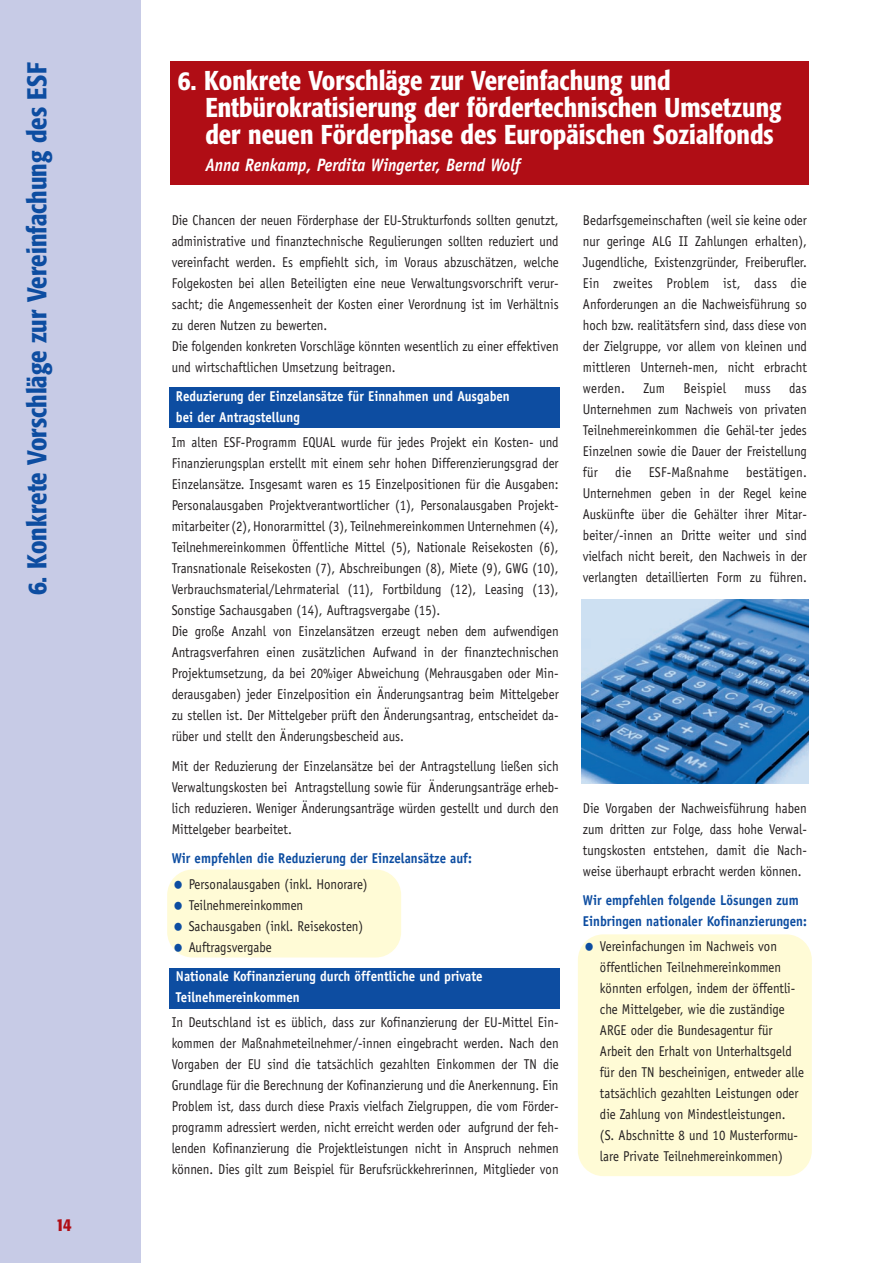
<style>
.page{position:relative;width:893px;height:1263px;background:#fff}
.page>*{position:absolute;margin:0;border:0;box-sizing:border-box;transform-origin:0 0}
.t1{font:500 27px/27px "Formata Condensed BQ";color:#fff}
.t2{font:500 27px "Formata Condensed BQ";color:#0d4da1}
.t3{font:italic 700 18px "Officina Sans";color:#fff;scale:.9 1}
.t4{font:500 18px "Formata Condensed BQ";color:#b00d15}
.t5{font:14.25px/21px "Officina Sans";color:#231f20;text-align:justify;scale:.9 1}
.t6{font:700 14.25px/21px "Officina Sans";color:#fff;scale:.9 1}
.t7{font:700 14.25px/21px "Officina Sans";color:#0d4da1;scale:.9 1}
.t8{font:14.25px "Officina Sans";letter-spacing:.02em;color:#231f20;scale:.9 1}
</style>
<div class="page">
<div style="left:167px;top:870px;width:234px;height:88px;background:#fffbd6;border-radius:26px"></div>
<div style="left:578px;top:934px;width:233px;height:242px;background:#fffbd6;border-radius:26px"></div>
<div style="left:0;top:0;width:140px;height:1263px;background:#c7cbe6"></div>
<div style="left:170px;top:62px;width:638px;height:123px;background:#b00d15"></div>
<img style="left:581px;top:600px;width:227px;height:184px">
<div style="left:170px;top:387px;width:390px;height:41px;background:#0d4da1"></div>
<div style="left:170px;top:968px;width:390px;height:41px;background:#0d4da1"></div>
<h1 class="t2" style="left:26px;top:595px;width:535px;rotate:-90deg">6. Konkrete Vorschläge zur Vereinfachung des ESF</h1>
<h1 class="t1" style="left:205px;top:70px;width:577px;text-indent:-28px">6. Konkrete Vorschläge zur Vereinfachung und<br>Entbürokratisierung der fördertechnischen Umsetzung der neuen Förderphase des Europäischen Sozialfonds</h1>
<p class="t3" style="left:205px;top:158px;width:352px">Anna Renkamp, Perdita Wingerter, Bernd Wolf</p>
<p class="t5" style="left:172px;top:210px;width:431px;text-align:left">Die Chancen der neuen Förderphase der EU-Strukturfonds sollten genutzt, administrative und finanztechnische Regulierungen sollten reduziert und vereinfacht werden. Es empfiehlt sich, im Voraus abzuschätzen, welche Folgekosten bei allen Beteiligten eine neue Verwaltungsvorschrift verur&shy;sacht; die Angemessenheit der Kosten einer Verordnung ist im Verhältnis zu deren Nutzen zu bewerten.<br>Die folgenden konkreten Vorschläge könnten wesentlich zu einer effektiven und wirtschaftlichen Umsetzung beitragen.</p>
<p class="t6" style="left:176px;top:387px;width:372px">Reduzierung der Einzelansätze für Einnahmen und Ausgaben bei der Antragstellung</p>
<p class="t5" style="left:172px;top:433px;width:431px;text-align:left">Im alten ESF-Programm EQUAL wurde für jedes Projekt ein Kosten- und Finanzierungsplan erstellt mit einem sehr hohen Differenzierungsgrad der Einzelansätze. Insgesamt waren es 15 Einzelpositionen für die Ausgaben:<br>Personalausgaben Projektverantwortlicher (1), Personalausgaben Projekt&shy;mitarbeiter (2), Honorarmittel (3), Teilnehmereinkommen Unternehmen (4), Teilnehmereinkommen Öffentliche Mittel (5), Nationale Reisekosten (6), Transnationale Reisekosten (7), Abschreibungen (8), Miete (9), GWG (10), Verbrauchsmaterial/Lehrmaterial (11), Fortbildung (12), Leasing (13), Sonstige Sachausgaben (14), Auftragsvergabe (15).<br>Die große Anzahl von Einzelansätzen erzeugt neben dem aufwendigen Antragsverfahren einen zusätzlichen Aufwand in der finanztechnischen Projektumsetzung, da bei 20%iger Abweichung (Mehrausgaben oder Min&shy;derausgaben) jeder Einzelposition ein Änderungsantrag beim Mittelgeber zu stellen ist. Der Mittelgeber prüft den Änderungsantrag, entscheidet da&shy;rüber und stellt den Änderungsbescheid aus.</p>
<p class="t5" style="left:172px;top:757px;width:431px">Mit der Reduzierung der Einzelansätze bei der Antragstellung ließen sich Verwaltungskosten bei Antragstellung sowie für Änderungsanträge erheb&shy;lich reduzieren. Weniger Änderungsanträge würden gestellt und durch den Mittelgeber bearbeitet.</p>
<p class="t7" style="left:172px;top:849px;width:335px">Wir empfehlen die Reduzierung der Einzelansätze auf:</p>
<p class="t5" style="left:189px;top:874px;width:200px;text-align:left">Personalausgaben (inkl. Honorare)<br>Teilnehmereinkommen<br>Sachausgaben (inkl. Reisekosten)<br>Auftragsvergabe</p>
<p class="t6" style="left:176px;top:967px;width:342px">Nationale Kofinanzierung durch öffentliche und private<br>Teilnehmereinkommen</p>
<p class="t5" style="left:172px;top:1013px;width:431px">In Deutschland ist es üblich, dass zur Kofinanzierung der EU-Mittel Ein&shy;kommen der Maßnahmeteilnehmer/-innen eingebracht werden. Nach den Vorgaben der EU sind die tatsächlich gezahlten Einkommen der TN die Grundlage für die Berechnung der Kofinanzierung und die Anerkennung. Ein Problem ist, dass durch diese Praxis vielfach Zielgruppen, die vom Förder&shy;programm adressiert werden, nicht erreicht werden oder aufgrund der feh&shy;lenden Kofinanzierung die Projektleistungen nicht in Anspruch nehmen können. Dies gilt zum Beispiel für Berufsrückkehrerinnen, Mitglieder von</p>
<p class="t5" style="left:583px;top:210px;width:250px">Bedarfsgemeinschaften (weil sie keine oder nur geringe ALG II Zahlungen erhalten), Jugendliche, Existenzgründer, Freiberufler.<br>Ein zweites Problem ist, dass die Anforderungen an die Nachweisführung so hoch bzw. realitätsfern sind, dass diese von der Zielgruppe, vor allem von kleinen und mittleren Unterneh-men, nicht erbracht werden.</p>
<p class="t5" style="left:583px;top:378px;width:250px;text-indent:206px">das Unternehmen zum Nachweis von privaten Teilnehmereinkommen die Gehäl-ter jedes Einzelnen sowie die Dauer der Freistellung für die ESF-Maßnahme bestätigen.<br>Unternehmen geben in der Regel keine Auskünfte über die Gehälter ihrer Mitar&shy;beiter/-innen an Dritte weiter und sind vielfach nicht bereit, den Nachweis in der verlangten detaillierten Form zu führen.</p>
<p class="t5" style="left:643px;top:378px;width:26px">Zum</p>
<p class="t8" style="left:683px;top:382px;width:49px">Beispiel</p>
<p class="t5" style="left:744px;top:378px;width:31px">muss</p>
<p class="t5" style="left:583px;top:798px;width:250px">Die Vorgaben der Nachweisführung haben zum dritten zur Folge, dass hohe Verwal&shy;tungskosten entstehen, damit die Nach&shy;weise überhaupt erbracht werden können.</p>
<p class="t7" style="left:583px;top:891px;width:250px">Wir empfehlen folgende Lösungen zum<br>Einbringen nationaler Kofinanzierungen:</p>
<p class="t5" style="left:600px;top:937px;width:228px;text-align:left">Vereinfachungen im Nachweis von öffentlichen Teilnehmereinkommen könnten erfolgen, indem der öffentli&shy;che Mittelgeber, wie die zuständige ARGE oder die Bundesagentur für Arbeit den Erhalt von Unterhaltsgeld für den TN bescheinigen, entweder alle tatsächlich gezahlten Leistungen oder die Zahlung von Mindestleistungen.<br>(S. Abschnitte 8 und 10 Musterformu&shy;lare Private Teilnehmereinkommen)</p>
<p class="t4" style="left:56px;top:1217px;width:17px">14</p>
</div>
